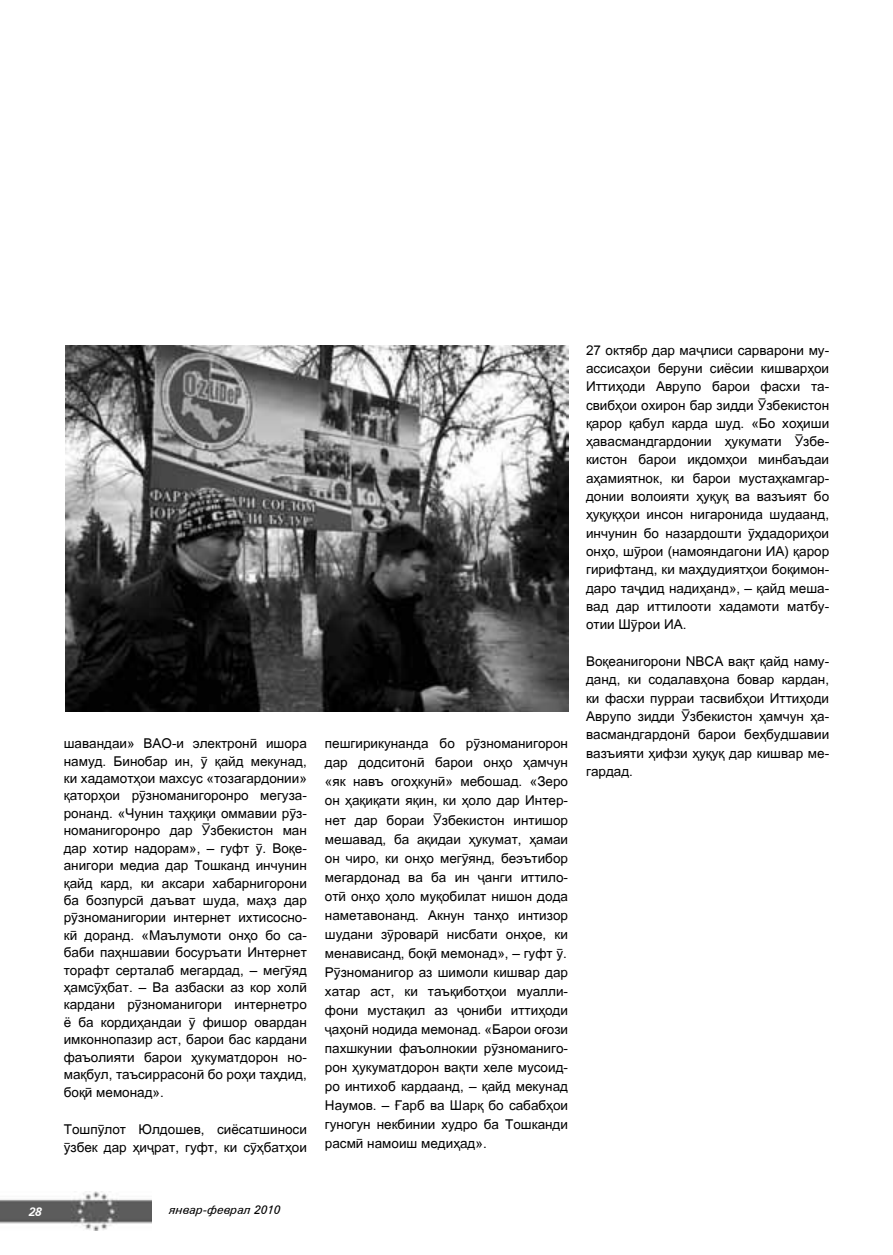
<style>
.page{position:relative;width:893px;height:1255px;background:#fff}
.page>*{position:absolute;margin:0;border:0;box-sizing:border-box;transform-origin:0 0}
.t1{font:13.5px/18.3px "Arial Tj";color:#000;text-align:justify}
.t2{font:italic 12px "Zurich BT";color:#000}
.t3{font:italic 700 12px "Zurich BT";color:#fff}
</style>
<div class="page">
<img style="left:0;top:1191px;width:151px;height:39px">
<img style="left:65px;top:346px;width:504px;height:365px">
<p class="t1" style="left:64px;top:734px;width:245px;line-height:17.4px">шавандаи» ВАО-и электронї ишора намуд. Бинобар ин, ў ќайд мекунад, ки хадамотњои махсус «тозагардонии» ќаторњои рўзноманигоронро мегуза&shy;ронанд. «Чунин тањќиќи оммавии рўз&shy;номанигоронро дар Ўзбекистон ман дар хотир надорам», – гуфт ў. Воќе&shy;анигори медиа дар Тошканд инчунин ќайд кард, ки аксари хабарнигорони ба бозпурсї даъват шуда, мањз дар рўзноманигории интернет ихтисосно&shy;кї доранд. «Маълумоти онњо бо са&shy;баби пањншавии босуръати Интернет торафт серталаб мегардад, – мегўяд њамсўњбат. – Ва азбаски аз кор холї кардани рўзноманигори интернетро ё ба кордињандаи ў фишор овардан имконнопазир аст, барои бас кардани фаъолияти барои њукуматдорон но&shy;маќбул, таъсиррасонї бо роњи тањдид, боќї мемонад».</p>
<p class="t1" style="left:64px;top:1119px;width:245px">Тошпўлот Юлдошев, сиёсатшиноси ўзбек дар њиљрат, гуфт, ки сўњбатњои</p>
<p class="t1" style="left:325px;top:734px;width:245px;line-height:19px">пешгирикунанда бо рўзноманигорон дар додситонї барои онњо њамчун «як навъ огоњкунї» мебошад. «Зеро он њаќиќати яќин, ки њоло дар Интер&shy;нет дар бораи Ўзбекистон интишор мешавад, ба аќидаи њукумат, њамаи он чиро, ки онњо мегўянд, беэътибор мегардонад ва ба ин љанги иттило&shy;отї онњо њоло муќобилат нишон дода наметавонанд. Акнун танњо интизор шудани зўроварї нисбати онњое, ки менависанд, боќї мемонад», – гуфт ў.<br>Рўзноманигор аз шимоли кишвар дар хатар аст, ки таъќиботњои муалли&shy;фони мустаќил аз љониби иттињоди љањонї нодида мемонад. «Барои оѓози пахшкунии фаъолнокии рўзноманиго&shy;рон њукуматдорон ваќти хеле мусоид&shy;ро интихоб кардаанд, – ќайд мекунад Наумов. – Ѓарб ва Шарќ бо сабабњои гуногун некбинии худро ба Тошканди расмї намоиш медињад».</p>
<p class="t1" style="left:586px;top:341px;width:245px">27 октябр дар маљлиси сарварони му&shy;ассисањои беруни сиёсии кишварњои Иттињоди Аврупо барои фасхи та&shy;свибњои охирон бар зидди Ўзбекистон ќарор ќабул карда шуд. «Бо хоњиши њавасмандгардонии њукумати Ўзбе&shy;кистон барои иќдомњои минбаъдаи ањамиятнок, ки барои мустањкамгар&shy;донии волоияти њуќуќ ва вазъият бо њуќуќњои инсон нигаронида шудаанд, инчунин бо назардошти ўњдадорињои онњо, шўрои (намояндагони ИА) ќарор гирифтанд, ки мањдудиятњои боќимон&shy;даро таљдид надињанд», – ќайд меша&shy;вад дар иттилооти хадамоти матбу&shy;отии Шўрои ИА.</p>
<p class="t1" style="left:586px;top:652px;width:245px">Воќеанигорони NBCA ваќт ќайд наму&shy;данд, ки содалавњона бовар кардан, ки фасхи пурраи тасвибњои Иттињоди Аврупо зидди Ўзбекистон њамчун ња&shy;васмандгардонї барои бењбудшавии вазъияти њифзи њуќуќ дар кишвар ме&shy;гардад.</p>
<p class="t3" style="left:29px;top:1202px;width:15px">28</p>
<p class="t2" style="left:170px;top:1201px;width:113px">январ-феврал 2010</p>
</div>
